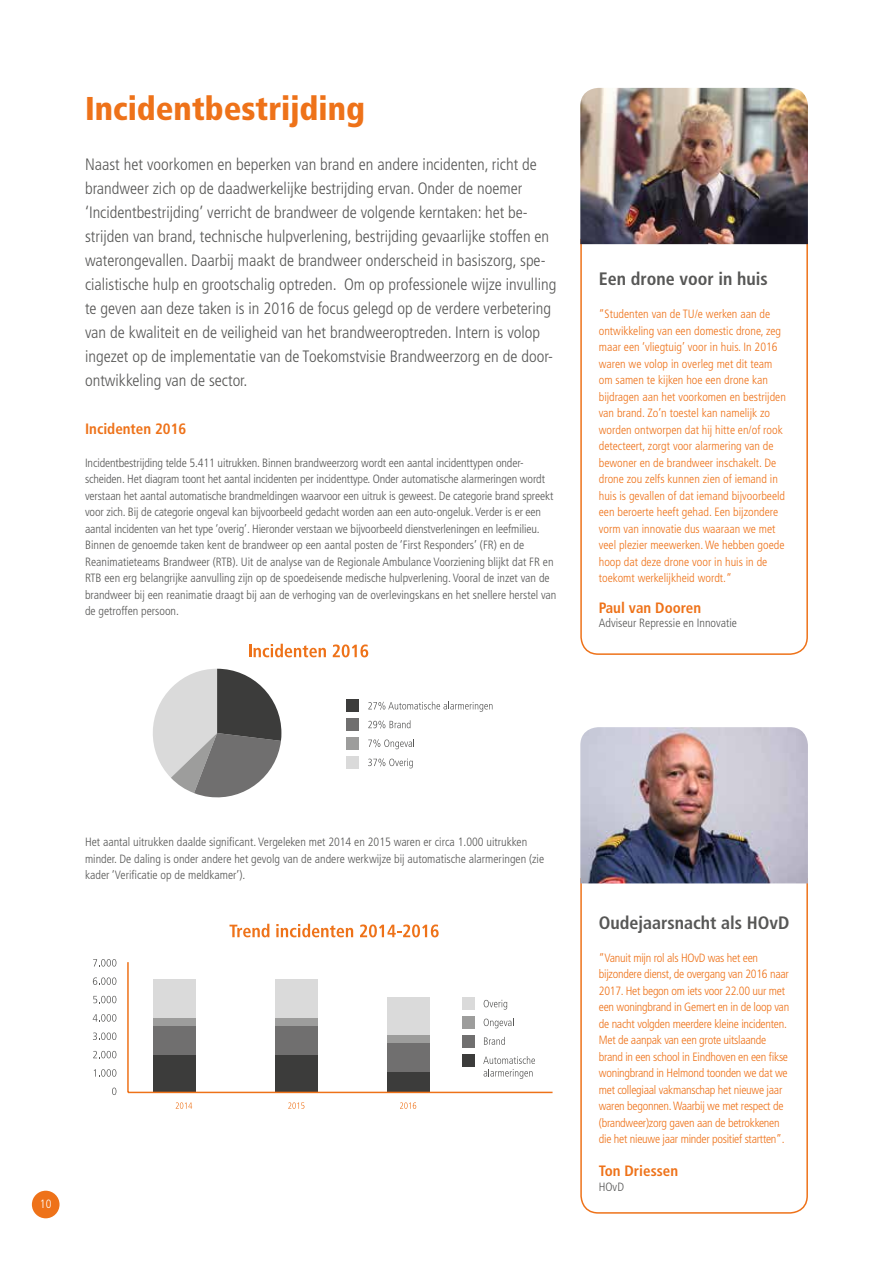
<style>
.page{position:relative;width:893px;height:1263px;background:#fff}
.page>*{position:absolute;margin:0;border:0;box-sizing:border-box;transform-origin:0 0}
.t1{font:900 condensed 33px "Frutiger LT Std";color:#ee7219}
.t2{font:700 condensed 18px "Frutiger LT Std";color:#575756}
.t3{font:300 condensed 16.5px/24px "Frutiger LT Std";color:#575756}
.t4{font:700 condensed 15px "Frutiger LT Std";color:#ee7219}
.t5{font:300 condensed 12px/16.5px "Frutiger LT Std";color:#575756}
.t6{font:300 condensed 12px/16.5px "Frutiger LT Std";color:#ee7219}
.t7{font:300 condensed 12px/16.5px "Frutiger LT Std";letter-spacing:-.02em;color:#ee7219}
.t8{font:300 condensed 12px "Frutiger LT Std";color:#fff}
</style>
<div class="page">
<svg style="left:580px;top:883px;width:228px;height:331px"></svg>
<img style="left:580px;top:727px;width:228px;height:156px">
<svg style="left:580px;top:244px;width:228px;height:411px"></svg>
<img style="left:580px;top:88px;width:228px;height:156px">
<svg style="left:249px;top:644px;width:77px;height:13px"></svg>
<svg style="left:333px;top:644px;width:35px;height:13px"></svg>
<svg style="left:153px;top:669px;width:128px;height:129px"></svg>
<div style="left:347px;top:699px;width:12px;height:13px;background:#3c3c3b"></div>
<svg style="left:368px;top:701px;width:124px;height:11px"></svg>
<div style="left:347px;top:718px;width:12px;height:13px;background:#706f6f"></div>
<svg style="left:368px;top:720px;width:42px;height:8px"></svg>
<div style="left:347px;top:737px;width:12px;height:12px;background:#9d9d9c"></div>
<svg style="left:368px;top:739px;width:46px;height:10px"></svg>
<div style="left:347px;top:756px;width:12px;height:13px;background:#dadada"></div>
<svg style="left:368px;top:758px;width:45px;height:10px"></svg>
<div style="left:153px;top:1054px;width:43px;height:38px;background:#3c3c3b"></div>
<div style="left:153px;top:1026px;width:43px;height:29px;background:#706f6f"></div>
<div style="left:153px;top:1018px;width:43px;height:8px;background:#9d9d9c"></div>
<div style="left:153px;top:980px;width:43px;height:38px;background:#dadada"></div>
<div style="left:275px;top:1055px;width:43px;height:37px;background:#3c3c3b"></div>
<div style="left:275px;top:1025px;width:43px;height:30px;background:#706f6f"></div>
<div style="left:275px;top:1018px;width:43px;height:7px;background:#9d9d9c"></div>
<div style="left:275px;top:980px;width:43px;height:38px;background:#dadada"></div>
<div style="left:387px;top:1071px;width:42px;height:21px;background:#3c3c3b"></div>
<div style="left:387px;top:1042px;width:42px;height:29px;background:#706f6f"></div>
<div style="left:387px;top:1035px;width:42px;height:7px;background:#9d9d9c"></div>
<div style="left:387px;top:997px;width:42px;height:38px;background:#dadada"></div>
<svg style="left:176px;top:1102px;width:16px;height:7px"></svg>
<svg style="left:288px;top:1102px;width:16px;height:7px"></svg>
<svg style="left:400px;top:1102px;width:16px;height:7px"></svg>
<hr style="left:127px;top:962px;width:2px;height:130px;background:#ee7219">
<hr style="left:128px;top:1092px;width:425px;height:1px;background:#ee7219">
<svg style="left:112px;top:1087px;width:4px;height:8px"></svg>
<svg style="left:94px;top:1069px;width:22px;height:8px"></svg>
<svg style="left:93px;top:1051px;width:23px;height:7px"></svg>
<svg style="left:93px;top:1032px;width:23px;height:8px"></svg>
<svg style="left:93px;top:1014px;width:23px;height:8px"></svg>
<svg style="left:93px;top:996px;width:23px;height:7px"></svg>
<svg style="left:93px;top:977px;width:23px;height:8px"></svg>
<svg style="left:93px;top:959px;width:23px;height:7px"></svg>
<svg style="left:229px;top:924px;width:40px;height:13px"></svg>
<svg style="left:276px;top:924px;width:77px;height:13px"></svg>
<svg style="left:360px;top:924px;width:79px;height:13px"></svg>
<div style="left:462px;top:997px;width:13px;height:13px;background:#dadada"></div>
<svg style="left:484px;top:1000px;width:23px;height:9px"></svg>
<div style="left:462px;top:1016px;width:13px;height:13px;background:#9d9d9c"></div>
<svg style="left:484px;top:1018px;width:30px;height:10px"></svg>
<div style="left:462px;top:1035px;width:13px;height:12px;background:#706f6f"></div>
<svg style="left:484px;top:1037px;width:21px;height:8px"></svg>
<div style="left:462px;top:1054px;width:13px;height:12px;background:#3c3c3b"></div>
<svg style="left:483px;top:1056px;width:52px;height:23px"></svg>
<div style="left:32px;top:1191px;width:28px;height:27px;background:#ee7219;border-radius:50%"></div>
<h1 class="t1" style="left:85px;top:89px;width:281px">Incidentbestrijding</h1>
<p class="t3" style="left:85px;top:152px;width:473px">Naast het voorkomen en beperken van brand en andere incidenten, richt de brandweer zich op de daadwerkelijke bestrijding ervan. Onder de noemer ‘Incidentbestrijding’ verricht de brandweer de volgende kerntaken: het be&shy;strijden van brand, technische hulpverlening, bestrijding gevaarlijke stoffen en waterongevallen. Daarbij maakt de brandweer onderscheid in basiszorg, spe&shy;cialistische hulp en grootschalig optreden. Om op professionele wijze invulling te geven aan deze taken is in 2016 de focus gelegd op de verdere verbetering van de kwaliteit en de veiligheid van het brandweeroptreden. Intern is volop ingezet op de implementatie van de Toekomstvisie Brandweerzorg en de door&shy;ontwikkeling van de sector.</p>
<p class="t4" style="left:85px;top:419px;width:103px">Incidenten 2016</p>
<p class="t5" style="left:85px;top:454px;width:473px">Incidentbestrijding telde 5.411 uitrukken. Binnen brandweerzorg wordt een aantal incidenttypen onder&shy;scheiden. Het diagram toont het aantal incidenten per incidenttype. Onder automatische alarmeringen wordt verstaan het aantal automatische brandmeldingen waarvoor een uitruk is geweest. De categorie brand spreekt voor zich. Bij de categorie ongeval kan bijvoorbeeld gedacht worden aan een auto-ongeluk. Verder is er een aantal incidenten van het type ‘overig’. Hieronder verstaan we bijvoorbeeld dienstverleningen en leefmilieu.<br>Binnen de genoemde taken kent de brandweer op een aantal posten de ‘First Responders’ (FR) en de Reanimatieteams Brandweer (RTB). Uit de analyse van de Regionale Ambulance Voorziening blijkt dat FR en RTB een erg belangrijke aanvulling zijn op de spoedeisende medische hulpverlening. Vooral de inzet van de brandweer bij een reanimatie draagt bij aan de verhoging van de overlevingskans en het snellere herstel van de getroffen persoon.</p>
<h2 class="t2" style="left:599px;top:268px;width:170px">Een drone voor in huis</h2>
<p class="t6" style="left:599px;top:306px;width:189px">“Studenten van de TU/e werken aan de ontwikkeling van een domestic drone, zeg maar een ‘vliegtuig’ voor in huis. In 2016 waren we volop in overleg met dit team om samen te kijken hoe een drone kan bijdragen aan het voorkomen en bestrijden van brand. Zo’n toestel kan namelijk zo worden ontworpen dat hij hitte en/of rook detecteert, zorgt voor alarmering van de bewoner en de brandweer inschakelt. De drone zou zelfs kunnen zien of iemand in huis is gevallen of dat iemand bijvoorbeeld een beroerte heeft gehad. Een bijzondere vorm van innovatie dus waaraan we met veel plezier meewerken. We hebben goede hoop dat deze drone voor in huis in de toekomt werkelijkheid wordt.“</p>
<p class="t4" style="left:599px;top:599px;width:104px">Paul van Dooren</p>
<p class="t5" style="left:599px;top:615px;width:140px">Adviseur Repressie en Innovatie</p>
<p class="t5" style="left:85px;top:834px;width:461px">Het aantal uitrukken daalde significant. Vergeleken met 2014 en 2015 waren er circa 1.000 uitrukken minder. De daling is onder andere het gevolg van de andere werkwijze bij automatische alarmeringen (zie kader ‘Verificatie op de meldkamer’).</p>
<p class="t8" style="left:40px;top:1197px;width:13px">10</p>
<h2 class="t2" style="left:599px;top:912px;width:192px">Oudejaarsnacht als HOvD</h2>
<p class="t7" style="left:599px;top:949px;width:192px">“Vanuit mijn rol als HOvD was het een bijzondere dienst, de overgang van 2016 naar 2017. Het begon om iets voor 22.00 uur met een woningbrand in Gemert en in de loop van de nacht volgden meerdere kleine incidenten.<br>Met de aanpak van een grote uitslaande brand in een school in Eindhoven en een fikse woningbrand in Helmond toonden we dat we met collegiaal vakmanschap het nieuwe jaar waren begonnen. Waarbij we met respect de (brandweer)zorg gaven aan de betrokkenen die het nieuwe jaar minder positief startten”.</p>
<p class="t4" style="left:599px;top:1162px;width:81px">Ton Driessen</p>
<p class="t5" style="left:599px;top:1178px;width:27px">HOvD</p>
</div>
